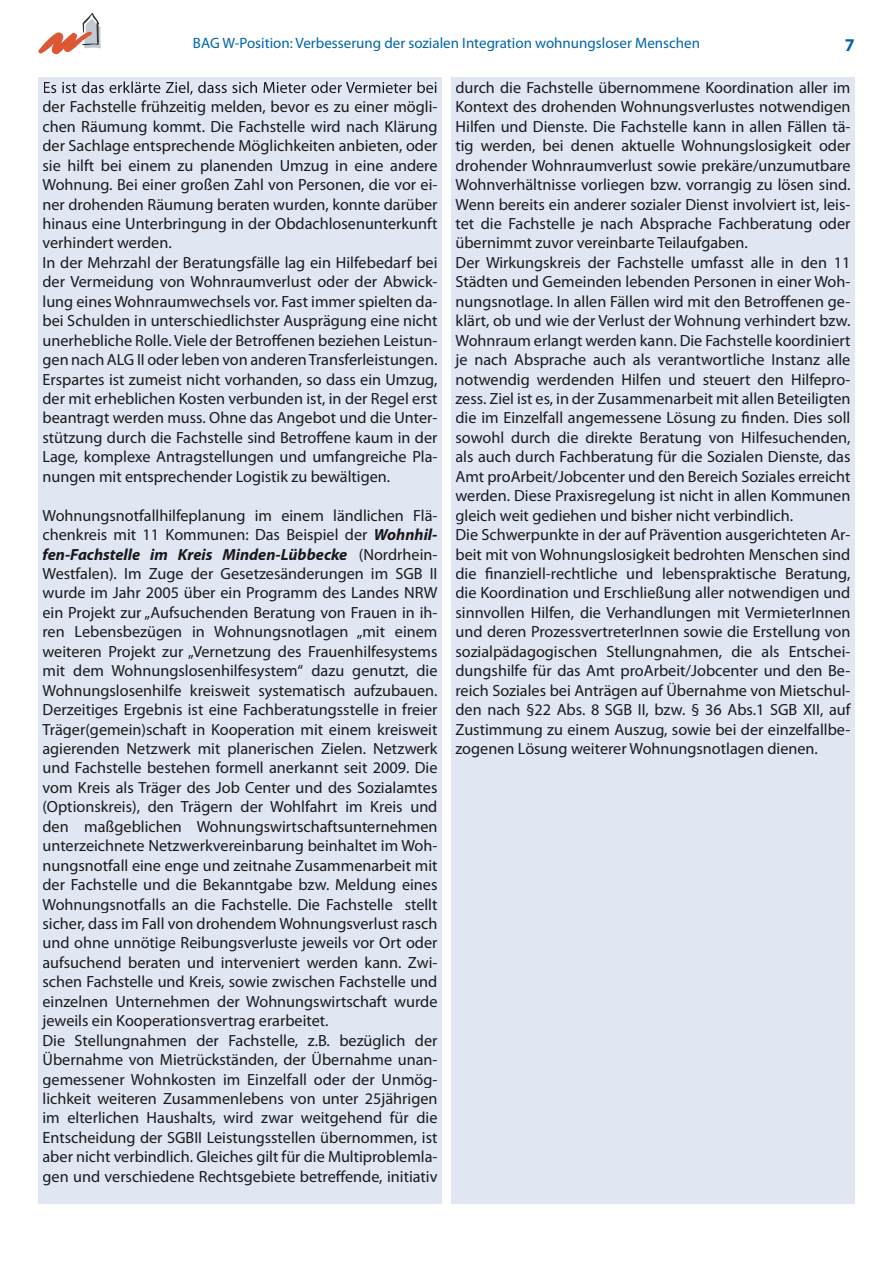
<style>
.page{position:relative;width:893px;height:1263px;background:#fff}
.page>*{position:absolute;margin:0;border:0;box-sizing:border-box;transform-origin:0 0}
.t1{font:700 18px "Myriad Pro";color:#0165a8}
.t2{font:16.2px/19.5px "Myriad Pro";color:#1b181d}
.t3{font:15px "Myriad Pro";color:#0165a8}
.s1{font-weight:700;font-style:italic}
</style>
<div class="page">
<div style="left:38px;top:77px;width:404px;height:1126px;background:#e0e7f2"></div>
<div style="left:451px;top:77px;width:404px;height:1126px;background:#e0e7f2"></div>
<svg style="left:38px;top:13px;width:63px;height:41px"></svg>
<svg style="left:44px;top:81px;width:393px;height:14px"></svg>
<p class="t3" style="left:193px;top:35px;width:508px">BAG W-Position: Verbesserung der sozialen Integration wohnungsloser Menschen</p>
<p class="t1" style="left:845px;top:35px;width:11px">7</p>
<p class="t2" style="left:43px;top:98px;width:396px">der Fachstelle frühzeitig melden, bevor es zu einer mögli&shy;chen Räumung kommt. Die Fachstelle wird nach Klärung der Sachlage entsprechende Möglichkeiten anbieten, oder sie hilft bei einem zu planenden Umzug in eine andere Wohnung. Bei einer großen Zahl von Personen, die vor ei&shy;ner drohenden Räumung beraten wurden, konnte darüber hinaus eine Unterbringung in der Obdachlosenunterkunft verhindert werden.<br>In der Mehrzahl der Beratungsfälle lag ein Hilfebedarf bei der Vermeidung von Wohnraumverlust oder der Abwick&shy;lung eines Wohnraumwechsels vor. Fast immer spielten da&shy;bei Schulden in unterschiedlichster Ausprägung eine nicht unerhebliche Rolle. Viele der Betroffenen beziehen Leistun&shy;gen nach ALG II oder leben von anderen Transferleistungen.<br>Erspartes ist zumeist nicht vorhanden, so dass ein Umzug, der mit erheblichen Kosten verbunden ist, in der Regel erst beantragt werden muss. Ohne das Angebot und die Unter&shy;stützung durch die Fachstelle sind Betroffene kaum in der Lage, komplexe Antragstellungen und umfangreiche Pla&shy;nungen mit entsprechender Logistik zu bewältigen.</p>
<p class="t2" style="left:43px;top:506px;width:396px">Wohnungsnotfallhilfeplanung im einem ländlichen Flä&shy;chenkreis mit 11 Kommunen: Das Beispiel der <span class="s1">Wohnhil&shy;fen-Fachstelle im Kreis Minden-Lübbecke</span> (Nordrhein-Westfalen). Im Zuge der Gesetzesänderungen im SGB II wurde im Jahr 2005 über ein Programm des Landes NRW ein Projekt zur „Aufsuchenden Beratung von Frauen in ih&shy;ren Lebensbezügen in Wohnungsnotlagen „mit einem weiteren Projekt zur „Vernetzung des Frauenhilfesystems mit dem Wohnungslosenhilfesystem“ dazu genutzt, die Wohnungslosenhilfe kreisweit systematisch aufzubauen.<br>Derzeitiges Ergebnis ist eine Fachberatungsstelle in freier Träger(gemein)schaft in Kooperation mit einem kreisweit agierenden Netzwerk mit planerischen Zielen. Netzwerk und Fachstelle bestehen formell anerkannt seit 2009. Die vom Kreis als Träger des Job Center und des Sozialamtes (Optionskreis), den Trägern der Wohlfahrt im Kreis und den maßgeblichen Wohnungswirtschaftsunternehmen unterzeichnete Netzwerkvereinbarung beinhaltet im Woh&shy;nungsnotfall eine enge und zeitnahe Zusammenarbeit mit der Fachstelle und die Bekanntgabe bzw. Meldung eines Wohnungsnotfalls an die Fachstelle. Die Fachstelle stellt sicher, dass im Fall von drohendem Wohnungsverlust rasch und ohne unnötige Reibungsverluste jeweils vor Ort oder aufsuchend beraten und interveniert werden kann. Zwi&shy;schen Fachstelle und Kreis, sowie zwischen Fachstelle und einzelnen Unternehmen der Wohnungswirtschaft wurde jeweils ein Kooperationsvertrag erarbeitet.<br>Die Stellungnahmen der Fachstelle, z.B. bezüglich der Übernahme von Mietrückständen, der Übernahme unan&shy;gemessener Wohnkosten im Einzelfall oder der Unmög&shy;lichkeit weiteren Zusammenlebens von unter 25jährigen im elterlichen Haushalts, wird zwar weitgehend für die Entscheidung der SGBII Leistungsstellen übernommen, ist aber nicht verbindlich. Gleiches gilt für die Multiproblemla&shy;gen und verschiedene Rechtsgebiete betreffende, initiativ</p>
<p class="t2" style="left:455px;top:78px;width:396px">durch die Fachstelle übernommene Koordination aller im Kontext des drohenden Wohnungsverlustes notwendigen Hilfen und Dienste. Die Fachstelle kann in allen Fällen tä&shy;tig werden, bei denen aktuelle Wohnungslosigkeit oder drohender Wohnraumverlust sowie prekäre/unzumutbare Wohnverhältnisse vorliegen bzw. vorrangig zu lösen sind.<br>Wenn bereits ein anderer sozialer Dienst involviert ist, leis&shy;tet die Fachstelle je nach Absprache Fachberatung oder übernimmt zuvor vereinbarte Teilaufgaben.<br>Der Wirkungskreis der Fachstelle umfasst alle in den 11<br>Städten und Gemeinden lebenden Personen in einer Woh&shy;nungsnotlage. In allen Fällen wird mit den Betroffenen ge&shy;klärt, ob und wie der Verlust der Wohnung verhindert bzw.<br>Wohnraum erlangt werden kann. Die Fachstelle koordiniert je nach Absprache auch als verantwortliche Instanz alle notwendig werdenden Hilfen und steuert den Hilfepro&shy;zess. Ziel ist es, in der Zusammenarbeit mit allen Beteiligten die im Einzelfall angemessene Lösung zu finden. Dies soll sowohl durch die direkte Beratung von Hilfesuchenden, als auch durch Fachberatung für die Sozialen Dienste, das Amt proArbeit/Jobcenter und den Bereich Soziales erreicht werden. Diese Praxisregelung ist nicht in allen Kommunen gleich weit gediehen und bisher nicht verbindlich.<br>Die Schwerpunkte in der auf Prävention ausgerichteten Ar&shy;beit mit von Wohnungslosigkeit bedrohten Menschen sind die finanziell-rechtliche und lebenspraktische Beratung, die Koordination und Erschließung aller notwendigen und sinnvollen Hilfen, die Verhandlungen mit VermieterInnen und deren ProzessvertreterInnen sowie die Erstellung von sozialpädagogischen Stellungnahmen, die als Entschei&shy;dungshilfe für das Amt proArbeit/Jobcenter und den Be&shy;reich Soziales bei Anträgen auf Übernahme von Mietschul&shy;den nach §22 Abs. 8 SGB II, bzw. § 36 Abs.1 SGB XII, auf Zustimmung zu einem Auszug, sowie bei der einzelfallbe&shy;zogenen Lösung weiterer Wohnungsnotlagen dienen.</p>
</div>
